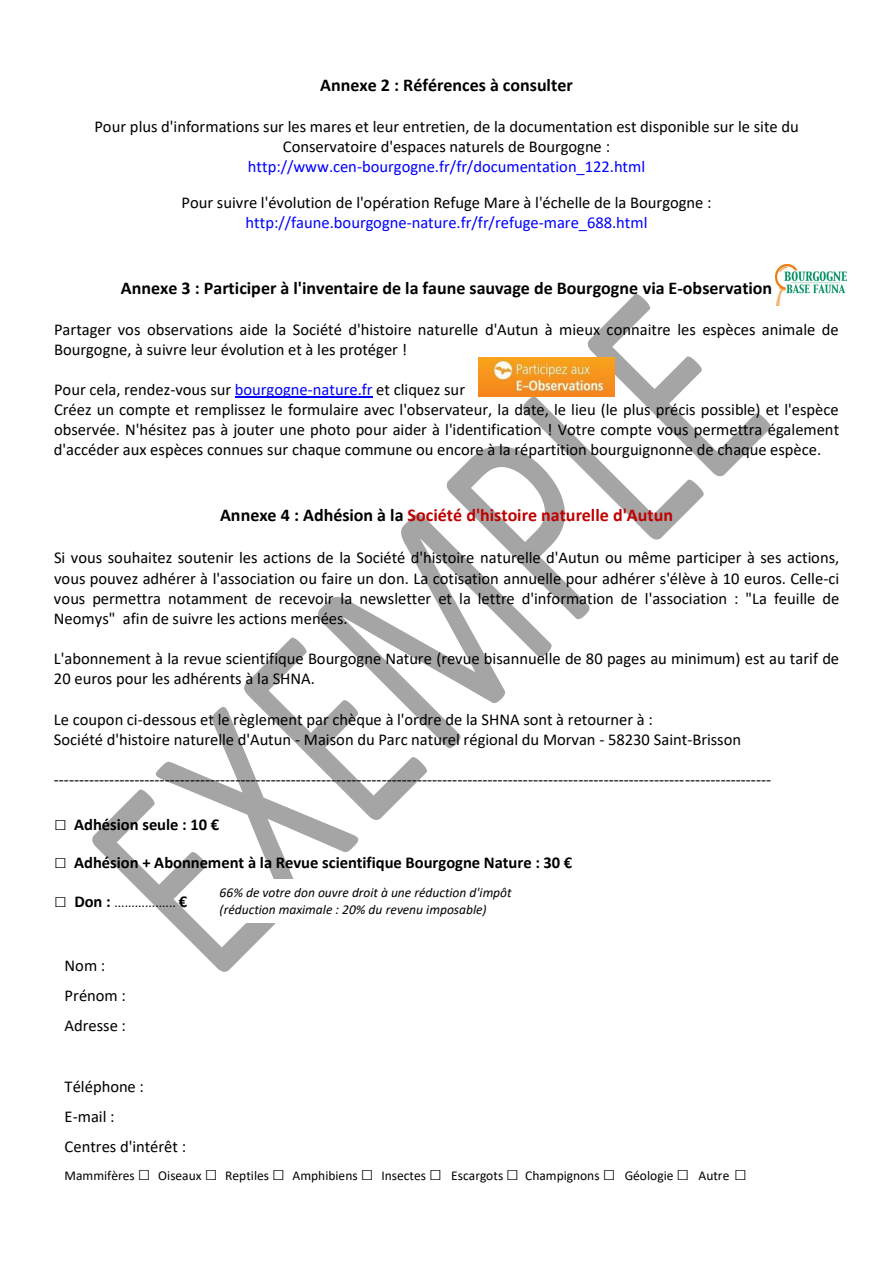
<style>
.page{position:relative;width:893px;height:1263px;background:#fff}
.page>*{position:absolute;margin:0;border:0;box-sizing:border-box;transform-origin:0 0}
.t1{font:700 18px "Calibri";color:#000}
.t2{font:700 18px "Calibri";color:#c00000}
.t3{font:16.5px/20.1px "Calibri";color:#000}
.t4{font:700 16.5px "Calibri";color:#000}
.t5{font:13.5px "Calibri";color:#000}
.t6{font:italic 13.5px/16.4px "Calibri";color:#000}
.s1{color:#00f}
.s2{color:#000}
.s3{font-size:21px}
.s4{font-weight:700;font-size:21px}
.s5{font-weight:700;font-size:16.5px}
</style>
<div class="page">
<svg style="left:92px;top:638px;width:335px;height:334px"></svg>
<svg style="left:318px;top:514px;width:234px;height:234px"></svg>
<svg style="left:447px;top:294px;width:324px;height:325px"></svg>
<hr style="left:235px;top:397px;width:137px;height:1px;background:#00f">
<div style="left:209px;top:879px;width:357px;height:44px;background:#fff"></div>
<img style="left:478px;top:358px;width:136px;height:38px">
<img style="left:775px;top:264px;width:71px;height:41px">
<p class="t1" style="left:320px;top:72px;width:254px">Annexe 2 : Références à consulter</p>
<p class="t3" style="left:94px;top:116px;width:706px;text-align:center">Pour plus d'informations sur les mares et leur entretien, de la documentation est disponible sur le site du<br>Conservatoire d'espaces naturels de Bourgogne : <span class="s1">http://www.cen-bourgogne.fr/fr/documentation_122.html</span></p>
<p class="t3" style="left:181px;top:192px;width:532px;text-align:center">Pour suivre l'évolution de l'opération Refuge Mare à l'échelle de la Bourgogne : <span class="s1">http://faune.bourgogne-nature.fr/fr/refuge-mare_688.html</span></p>
<p class="t1" style="left:121px;top:275px;width:653px">Annexe 3 : Participer à l'inventaire de la faune sauvage de Bourgogne via E-observation</p>
<p class="t3" style="left:54px;top:319px;width:786px">Partager vos observations aide la Société d'histoire naturelle d'Autun à mieux connaitre les espèces animale de<br>Bourgogne, à suivre leur évolution et à les protéger !</p>
<p class="t3" style="left:54px;top:379px;width:787px">Pour cela, rendez-vous sur <span class="s1">bourgogne-nature.fr</span> et cliquez sur<br>Créez un compte et remplissez le formulaire avec l'observateur, la date, le lieu (le plus précis possible) et l'espèce observée. N'hésitez pas à jouter une photo pour aider à l'identification ! Votre compte vous permettra également d'accéder aux espèces connues sur chaque commune ou encore à la répartition bourguignonne de chaque espèce.</p>
<p class="t2" style="left:220px;top:502px;width:455px"><span class="s2">Annexe 4 : Adhésion à la</span> Société d'histoire naturelle d'Autun</p>
<p class="t3" style="left:54px;top:547px;width:787px;text-align:justify">Si vous souhaitez soutenir les actions de la Société d'histoire naturelle d'Autun ou même participer à ses actions, vous pouvez adhérer à l'association ou faire un don. La cotisation annuelle pour adhérer s'élève à 10 euros. Celle-ci vous permettra notamment de recevoir la newsletter et la lettre d'information de l'association : "La feuille de Neomys" afin de suivre les actions menées.</p>
<p class="t3" style="left:54px;top:648px;width:787px">L'abonnement à la revue scientifique Bourgogne Nature (revue bisannuelle de 80 pages au minimum) est au tarif de<br>20 euros pour les adhérents à la SHNA.</p>
<p class="t3" style="left:54px;top:709px;width:689px">Le coupon ci-dessous et le règlement par chèque à l'ordre de la SHNA sont à retourner à :<br>Société d'histoire naturelle d'Autun - Maison du Parc naturel régional du Morvan - 58230 Saint-Brisson</p>
<p class="t3" style="left:54px;top:769px;width:719px">----------------------------------------------------------------------------------------------------------------------------------------------</p>
<p class="t4" style="left:54px;top:813px;width:167px"><span class="s3">□</span> Adhésion seule : 10 €</p>
<p class="t4" style="left:54px;top:851px;width:520px"><span class="s3">□</span> Adhésion + Abonnement à la Revue scientifique Bourgogne Nature : 30 €</p>
<p class="t5" style="left:54px;top:893px;width:135px"><span class="s4">□</span> <span class="s5">Don :</span> .................. <span class="s5">€</span></p>
<p class="t6" style="left:220px;top:884px;width:293px">66% de votre don ouvre droit à une réduction d'impôt (réduction maximale : 20% du revenu imposable)</p>
<p class="t3" style="left:65px;top:950px;width:63px;line-height:30.3px">Nom :<br>Prénom :<br>Adresse :</p>
<p class="t3" style="left:65px;top:1071px;width:123px;line-height:30.3px">Téléphone :<br>E-mail :<br>Centres d'intérêt :</p>
<p class="t5" style="left:65px;top:1166px;width:684px">Mammifères <span class="s4">□</span> Oiseaux <span class="s4">□</span> Reptiles <span class="s4">□</span> Amphibiens <span class="s4">□</span> Insectes <span class="s4">□</span> Escargots <span class="s4">□</span> Champignons <span class="s4">□</span> Géologie <span class="s4">□</span> Autre <span class="s4">□</span></p>
</div>
